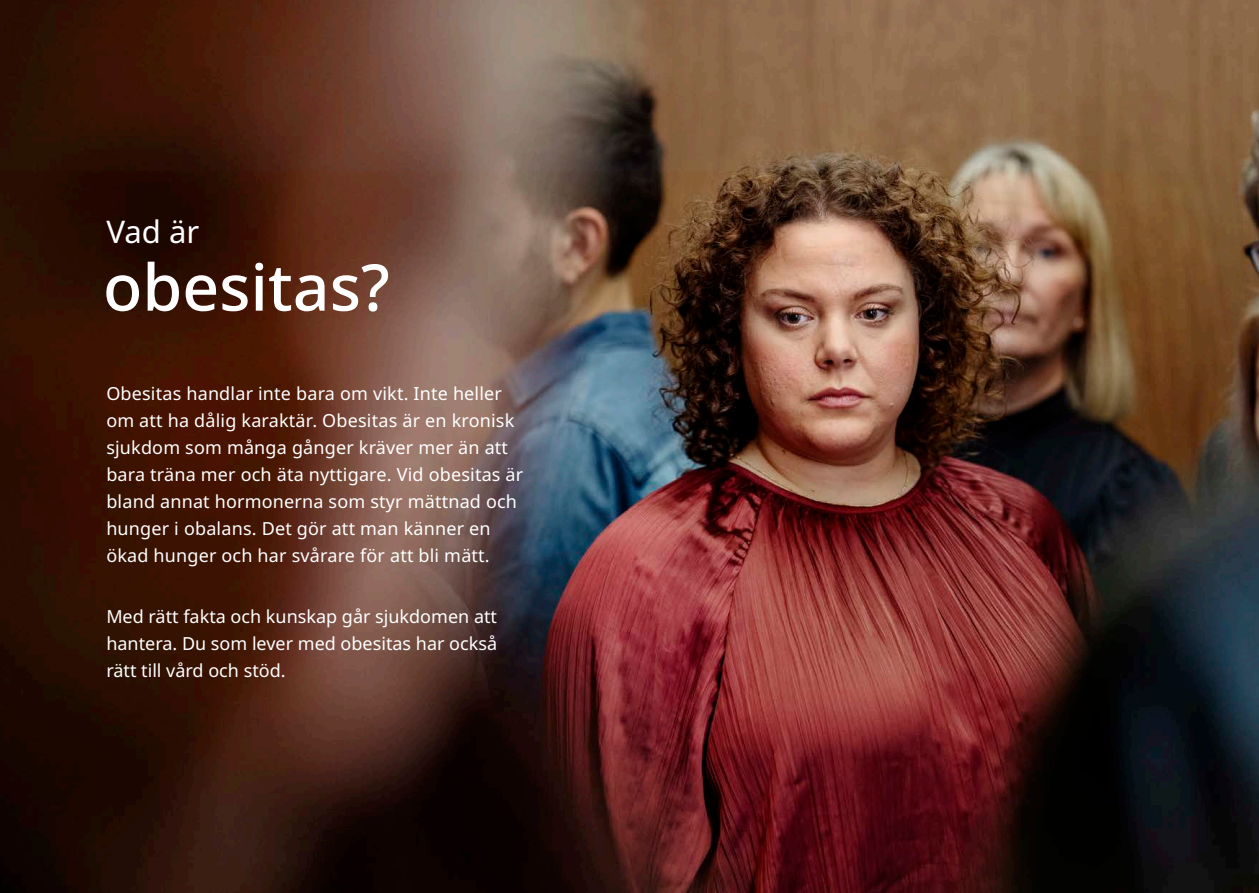
<style>
.page{position:relative;width:1259px;height:893px;background:#fff}
.page>*{position:absolute;margin:0;border:0;box-sizing:border-box;transform-origin:0 0}
.t1{font:500 64.5px "Apis";color:#fff}
.t2{font:31.2px "Apis";color:#fff}
.t3{font:18px/27px "Apis";letter-spacing:.01em;color:#fff}
</style>
<div class="page">
<img style="left:0;top:0;width:1259px;height:893px">
<h2 class="t2" style="left:106px;top:210px;width:95px">Vad är</h2>
<h1 class="t1" style="left:103px;top:242px;width:288px">obesitas?</h1>
<p class="t3" style="left:106px;top:380px;width:418px">Obesitas handlar inte bara om vikt. Inte heller om att ha dålig karaktär. Obesitas är en kronisk sjukdom som många gånger kräver mer än att bara träna mer och äta nyttigare. Vid obesitas är bland annat hormonerna som styr mättnad och hunger i obalans. Det gör att man känner en ökad hunger och har svårare för att bli mätt.</p>
<p class="t3" style="left:106px;top:603px;width:392px;text-align:justify">Med rätt fakta och kunskap går sjukdomen att hantera. Du som lever med obesitas har också rätt till vård och stöd.</p>
</div>
